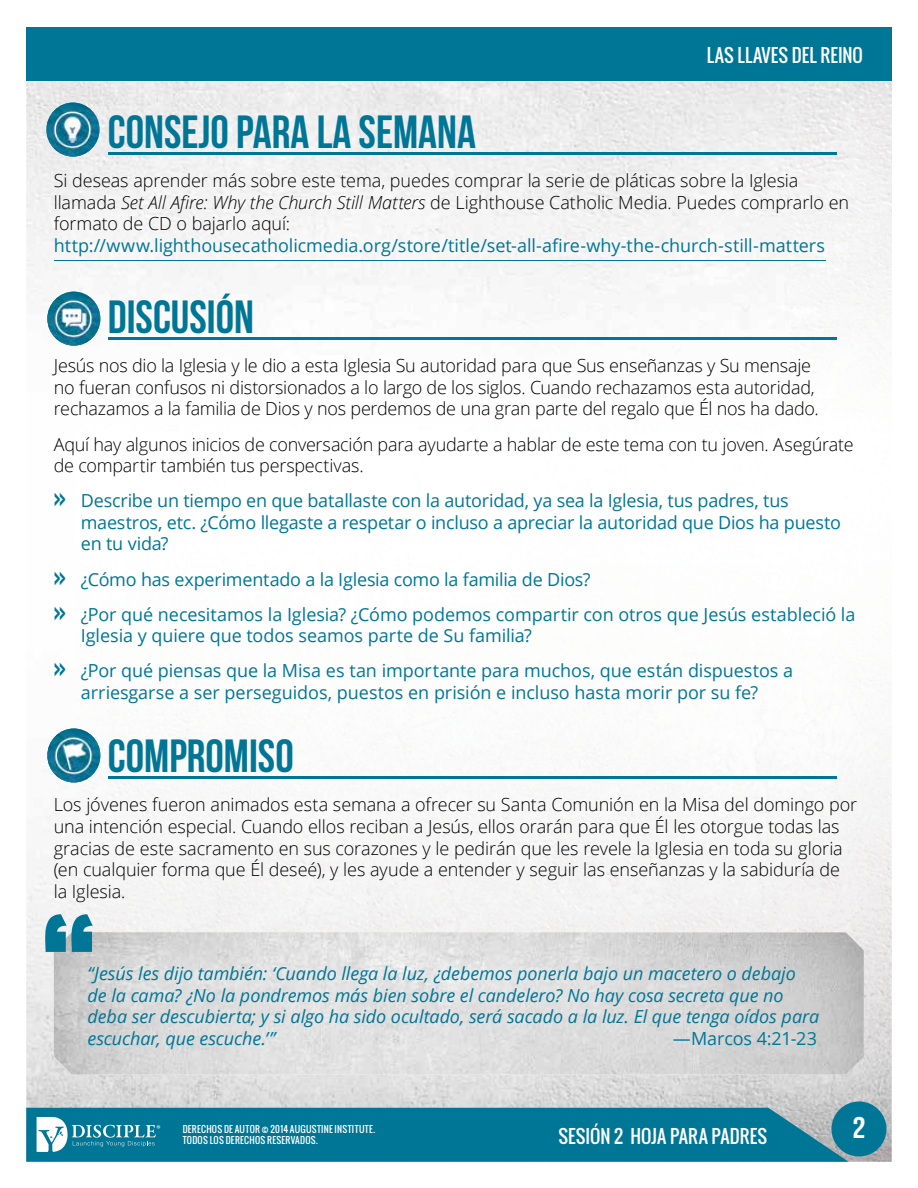
<style>
.page{position:relative;width:918px;height:1188px;background:#fff}
.page>*{position:absolute;margin:0;border:0;box-sizing:border-box;transform-origin:0 0}
.t1{font:700 139.5px "Oswald";color:#007696}
.t2{font:46.5px "Bebas Neue";color:#007696}
.t3{font:30px "Bebas Neue";color:#fff;scale:1.1 1}
.t4{font:300 18px/21.6px "Open Sans";letter-spacing:-.01em;color:#000}
.t5{font:18px/21.6px "Open Sans";letter-spacing:-.005em;color:#007696}
.t6{font:italic 18px/21.6px "Open Sans";letter-spacing:-.005em;color:#007696}
.t7{font:18px "Oswald";letter-spacing:.005em;color:#fff}
.t8{font:9.75px "Myriad Pro";color:#fff}
.t9{font:9px/10.8px "Oswald";letter-spacing:.03em;color:#fff}
.s1{font-style:italic}
.s2{font-family:"Oswald";font-weight:700;font-size:24px}
</style>
<div class="page">
<img style="left:26px;top:1057px;width:866px;height:105px">
<img style="left:26px;top:81px;width:50px;height:976px">
<div style="left:76px;top:715px;width:510px;height:217px;background:#f7f7f6"></div>
<img style="left:76px;top:81px;width:816px;height:258px">
<img style="left:864px;top:950px;width:28px;height:107px">
<img style="left:54px;top:932px;width:810px;height:143px">
<div style="left:26px;top:1108px;width:823px;height:54px;background:#007696"></div>
<div style="left:831px;top:1101px;width:56px;height:56px;background:#007696;border-radius:50%"></div>
<div style="left:26px;top:27px;width:866px;height:54px;background:#007696"></div>
<svg style="left:37px;top:1117px;width:119px;height:35px"></svg>
<hr style="left:108px;top:152px;width:729px;height:3px;background:#007696">
<hr style="left:54px;top:260px;width:771px;height:1px;background:#007696">
<hr style="left:108px;top:337px;width:729px;height:3px;background:#007696">
<hr style="left:108px;top:776px;width:729px;height:3px;background:#007696">
<img style="left:47px;top:729px;width:53px;height:54px">
<img style="left:47px;top:292px;width:53px;height:54px">
<img style="left:46px;top:103px;width:53px;height:54px">
<p class="t7" style="left:707px;top:42px;width:157px">LAS LLAVES DEL REINO</p>
<h2 class="t2" style="left:108px;top:107px;width:370px">CONSEJO PARA LA SEMANA</h2>
<p class="t4" style="left:54px;top:169px;width:797px">Si deseas aprender más sobre este tema, puedes comprar la serie de pláticas sobre la Iglesia llamada <span class="s1">Set All Afire: Why the Church Still Matters</span> de Lighthouse Catholic Media. Puedes comprarlo en formato de CD o bajarlo aquí:</p>
<p class="t5" style="left:54px;top:234px;width:773px">http://www.lighthousecatholicmedia.org/store/title/set-all-afire-why-the-church-still-matters</p>
<h2 class="t2" style="left:108px;top:292px;width:148px">DISCUSIÓN</h2>
<p class="t4" style="left:54px;top:354px;width:767px">Jesús nos dio la Iglesia y le dio a esta Iglesia Su autoridad para que Sus enseñanzas y Su mensaje no fueran confusos ni distorsionados a lo largo de los siglos. Cuando rechazamos esta autoridad, rechazamos a la familia de Dios y nos perdemos de una gran parte del regalo que Él nos ha dado.</p>
<p class="t4" style="left:54px;top:433px;width:801px">Aquí hay algunos inicios de conversación para ayudarte a hablar de este tema con tu joven. Asegúrate de compartir también tus perspectivas.</p>
<p class="t5" style="left:81px;top:490px;width:762px;text-indent:-27px"><span class="s2">»</span> Describe un tiempo en que batallaste con la autoridad, ya sea la Iglesia, tus padres, tus maestros, etc. ¿Cómo llegaste a respetar o incluso a apreciar la autoridad que Dios ha puesto en tu vida?</p>
<p class="t5" style="left:54px;top:561px;width:803px;line-height:35.1px"><span class="s2">»</span> ¿Cómo has experimentado a la Iglesia como la familia de Dios?<br><span class="s2">»</span> ¿Por qué necesitamos la Iglesia? ¿Cómo podemos compartir con otros que Jesús estableció la</p>
<p class="t5" style="left:54px;top:618px;width:741px;line-height:35.1px;text-indent:27px">Iglesia y quiere que todos seamos parte de Su familia?<br><span class="s2">»</span> ¿Por qué piensas que la Misa es tan importante para muchos, que están dispuestos a</p>
<p class="t5" style="left:81px;top:681px;width:679px">arriesgarse a ser perseguidos, puestos en prisión e incluso hasta morir por su fe?</p>
<h2 class="t2" style="left:108px;top:731px;width:187px">COMPROMISO</h2>
<p class="t4" style="left:54px;top:794px;width:805px">Los jóvenes fueron animados esta semana a ofrecer su Santa Comunión en la Misa del domingo por una intención especial. Cuando ellos reciban a Jesús, ellos orarán para que Él les otorgue todas las gracias de este sacramento en sus corazones y le pedirán que les revele la Iglesia en toda su gloria (en cualquier forma que Él deseé), y les ayude a entender y seguir las enseñanzas y la sabiduría de la Iglesia.</p>
<h1 class="t1" style="left:37px;top:875px;width:67px">“</h1>
<p class="t6" style="left:88px;top:962px;width:733px">“Jesús les dijo también: ‘Cuando llega la luz, ¿debemos ponerla bajo un macetero o debajo de la cama? ¿No la pondremos más bien sobre el candelero? No hay cosa secreta que no deba ser descubierta; y si algo ha sido ocultado, será sacado a la luz. El que tenga oídos para escuchar, que escuche.’”</p>
<p class="t5" style="left:673px;top:1027px;width:146px">—Marcos 4:21-23</p>
<p class="t8" style="left:157px;top:1122px;width:6px">®</p>
<p class="t9" style="left:183px;top:1123px;width:194px">DERECHOS DE AUTOR © 2014 AUGUSTINE INSTITUTE.<br>TODOS LOS DERECHOS RESERVADOS.</p>
<h3 class="t3" style="left:852px;top:1111px;width:13px">2</h3>
<p class="t7" style="left:558px;top:1123px;width:210px">SESIÓN 2 HOJA PARA PADRES</p>
</div>
